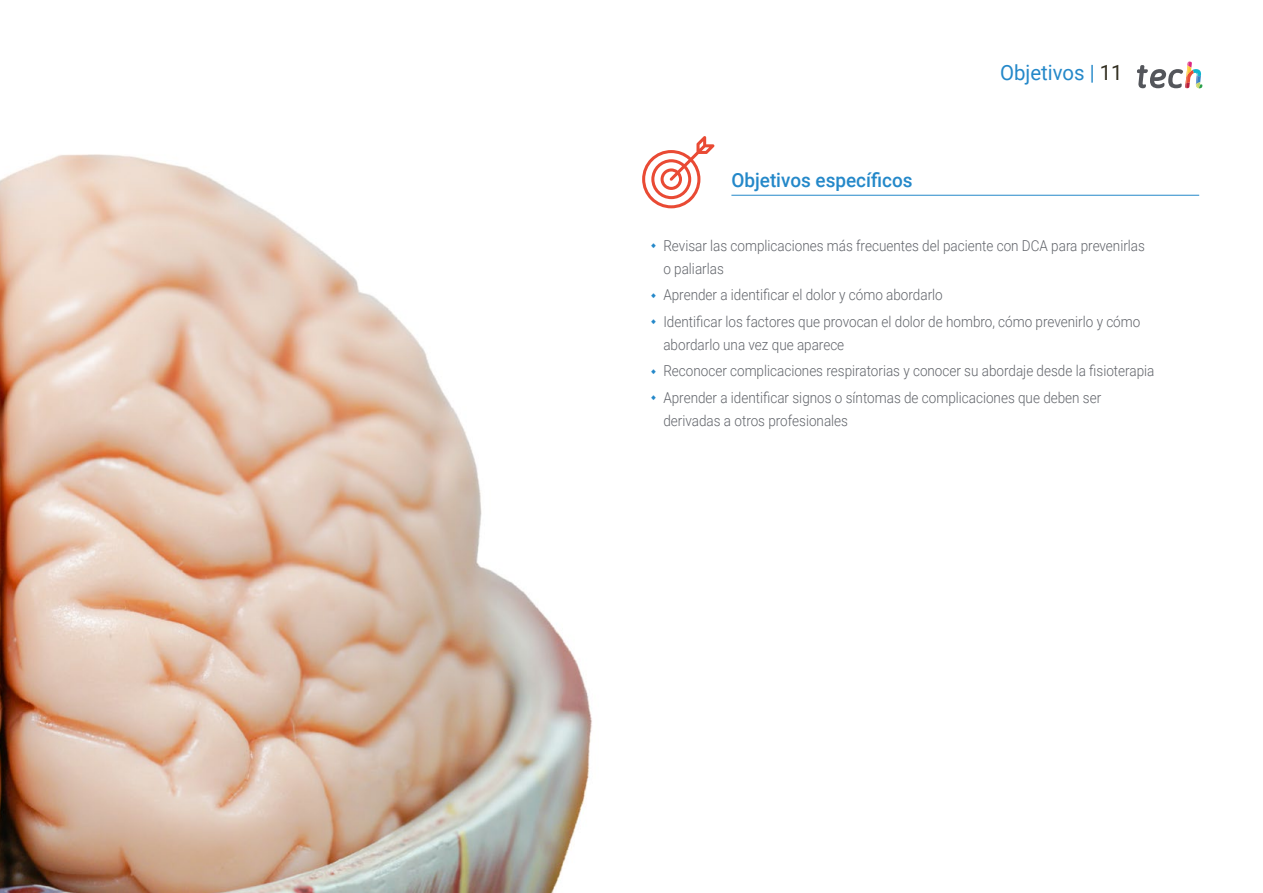
<style>
.page{position:relative;width:1263px;height:893px;background:#fff}
.page>*{position:absolute;margin:0;border:0;box-sizing:border-box;transform-origin:0 0}
.t1{font:21px "Roboto";color:#2488c9}
.t2{font:500 19.5px "Roboto";color:#2488c9}
.t3{font:300 15px/26.7px "Roboto";color:#61646a;scale:.9 1}
.s1{color:#312e20}
</style>
<div class="page">
<img style="left:0;top:154px;width:592px;height:739px">
<hr style="left:731px;top:195px;width:468px;height:1px;background:#2488c9">
<svg style="left:642px;top:136px;width:72px;height:72px"></svg>
<svg style="left:1137px;top:62px;width:65px;height:27px"></svg>
<h2 class="t2" style="left:731px;top:166px;width:183px">Objetivos específicos</h2>
<h1 class="t1" style="left:1000px;top:57px;width:124px">Objetivos | <span class="s1">11</span></h1>
<p class="t3" style="left:663px;top:234px;width:537px;line-height:22.5px">Revisar las complicaciones más frecuentes del paciente con DCA para prevenirlas o paliarlas</p>
<p class="t3" style="left:663px;top:281px;width:531px">Aprender a identificar el dolor y cómo abordarlo<br>Identificar los factores que provocan el dolor de hombro, cómo prevenirlo y cómo</p>
<p class="t3" style="left:663px;top:330px;width:547px">abordarlo una vez que aparece<br>Reconocer complicaciones respiratorias y conocer su abordaje desde la fisioterapia<br>Aprender a identificar signos o síntomas de complicaciones que deben ser</p>
<p class="t3" style="left:663px;top:406px;width:207px">derivadas a otros profesionales</p>
</div>
